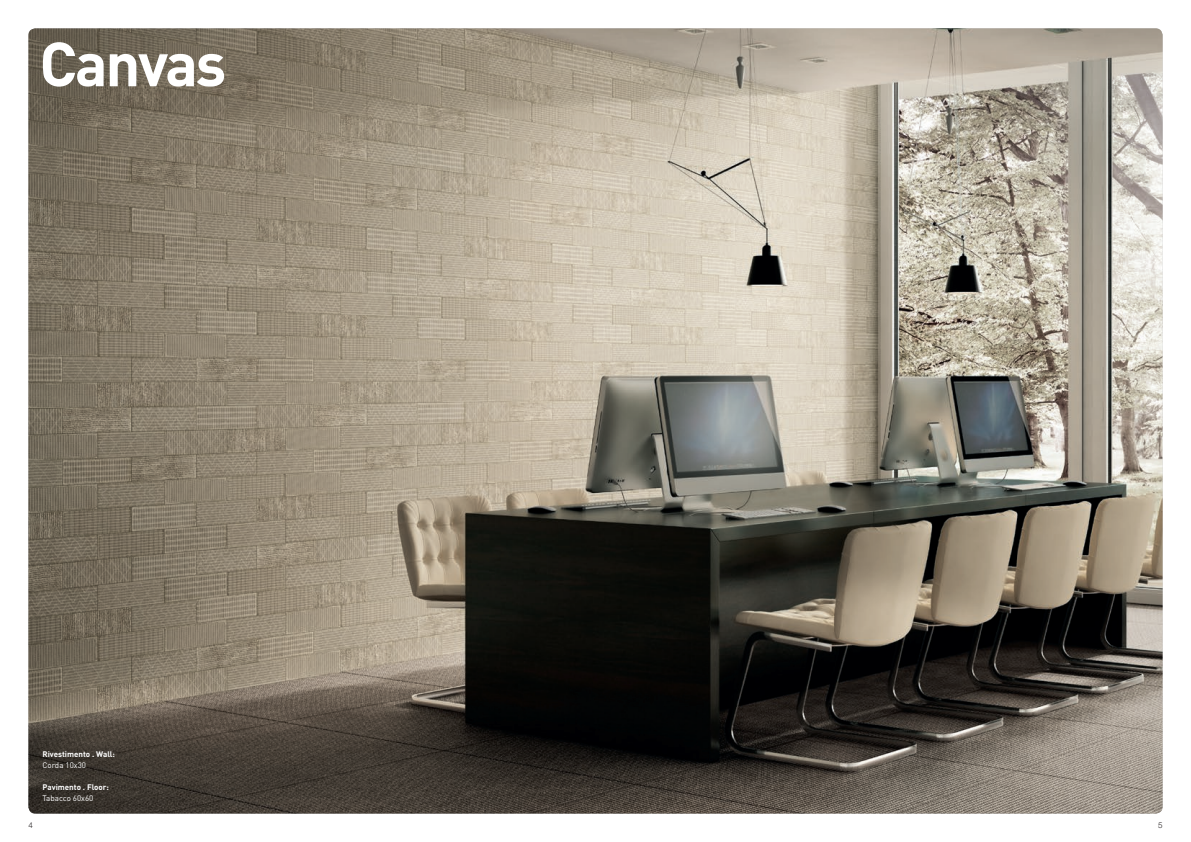
<style>
.page{position:relative;width:1191px;height:842px;background:#fff}
.page>*{position:absolute;margin:0;border:0;box-sizing:border-box;transform-origin:0 0}
.t1{font:700 61.4px "DIN Pro";letter-spacing:-.04em;color:#fff}
.t2{font:700 8px "DIN Pro";color:#fff}
.t3{font:8px "DIN Pro";color:#fff}
.t4{font:300 8px "Helvetica Neue LT Std";color:#231f20}
</style>
<div class="page">
<img style="left:28px;top:28px;width:1134px;height:786px">
<h1 class="t1" style="left:39px;top:22px;width:188px">Canvas</h1>
<p class="t2" style="left:43px;top:748px;width:74px">Rivestimento . Wall:</p>
<p class="t3" style="left:43px;top:759px;width:45px">Corda 10x30</p>
<p class="t2" style="left:43px;top:781px;width:68px">Pavimento . Floor:</p>
<p class="t3" style="left:43px;top:792px;width:52px">Tabacco 60x60</p>
<p class="t4" style="left:28px;top:820px;width:6px">4</p>
<p class="t4" style="left:1158px;top:820px;width:6px">5</p>
</div>
